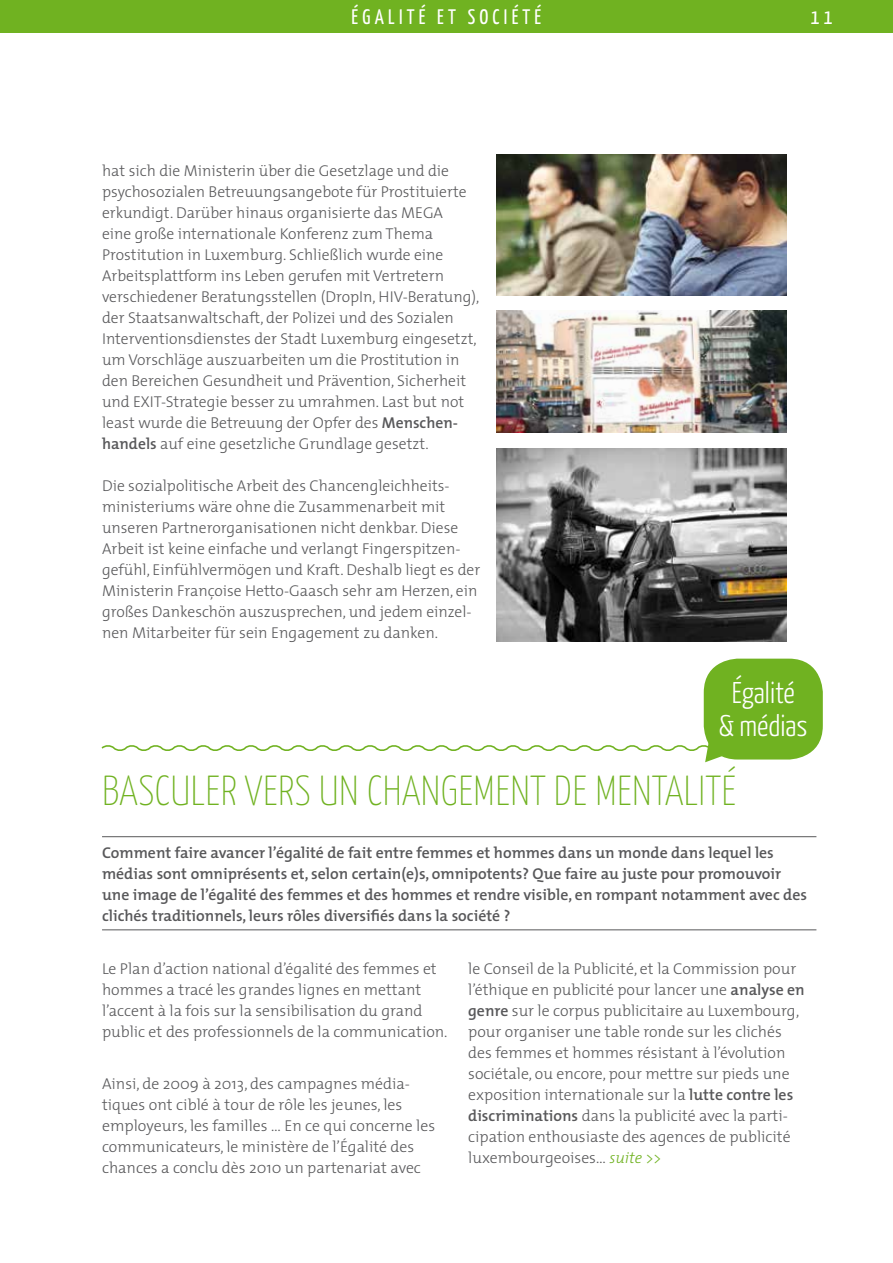
<style>
.page{position:relative;width:893px;height:1263px;background:#fff}
.page>*{position:absolute;margin:0;border:0;box-sizing:border-box;transform-origin:0 0}
.t1{font:100 42px "Yanone Kaffeesatz";letter-spacing:.01em;color:#70b221}
.t2{font:300 30px/33px "Yanone Kaffeesatz";color:#fff;text-align:center}
.t3{font:21px "Yanone Kaffeesatz";letter-spacing:.2em;color:#fff}
.t4{font:300 15.75px/21px "The Mix";color:#58585a}
.t5{font:600 15.75px/21px "The Mix";color:#58585a}
.s1{font-weight:600}
.s2{font-style:italic;color:#70b221}
</style>
<div class="page">
<div style="left:1px;top:0;width:892px;height:33px;background:#70b221"></div>
<hr style="left:0;top:0;width:1px;height:33px;background:#70b221">
<img style="left:496px;top:448px;width:291px;height:193px">
<img style="left:496px;top:155px;width:291px;height:141px">
<img style="left:496px;top:310px;width:291px;height:123px">
<hr style="left:102px;top:836px;width:714px;height:1px;background:#58585a">
<hr style="left:102px;top:929px;width:714px;height:1px;background:#58585a">
<div style="left:704px;top:659px;width:119px;height:100px;background:#70b221;border-radius:34px"></div>
<svg style="left:101px;top:738px;width:694px;height:24px"></svg>
<h3 class="t3" style="left:352px;top:4px;width:191px">ÉGALITÉ ET SOCIÉTÉ</h3>
<h3 class="t3" style="left:811px;top:4px;width:23px">11</h3>
<p class="t4" style="left:102px;top:159px;width:379px">hat sich die Ministerin über die Gesetzlage und die psychosozialen Betreuungsangebote für Prostituierte erkundigt. Darüber hinaus organisierte das MEGA<br>eine große internationale Konferenz zum Thema Prostitution in Luxemburg. Schließlich wurde eine Arbeitsplattform ins Leben gerufen mit Vertretern verschiedener Beratungsstellen (DropIn, HIV-Beratung), der Staatsanwaltschaft, der Polizei und des Sozialen Interventionsdienstes der Stadt Luxemburg eingesetzt, um Vorschläge auszuarbeiten um die Prostitution in den Bereichen Gesundheit und Prävention, Sicherheit und EXIT-Strategie besser zu umrahmen. Last but not least wurde die Betreuung der Opfer des <span class="s1">Menschen&shy;handels</span> auf eine gesetzliche Grundlage gesetzt.</p>
<p class="t4" style="left:102px;top:474px;width:380px">Die sozialpolitische Arbeit des Chancengleichheits&shy;ministeriums wäre ohne die Zusammenarbeit mit unseren Partnerorganisationen nicht denkbar. Diese Arbeit ist keine einfache und verlangt Fingerspitzen&shy;gefühl, Einfühlvermögen und Kraft. Deshalb liegt es der Ministerin Françoise Hetto-Gaasch sehr am Herzen, ein großes Dankeschön auszusprechen, und jedem einzel&shy;nen Mitarbeiter für sein Engagement zu danken.</p>
<h2 class="t2" style="left:719px;top:675px;width:90px">Égalité<br>&amp; médias</h2>
<h1 class="t1" style="left:102px;top:765px;width:635px">BASCULER VERS UN CHANGEMENT DE MENTALITÉ</h1>
<p class="t5" style="left:102px;top:842px;width:706px">Comment faire avancer l’égalité de fait entre femmes et hommes dans un monde dans lequel les médias sont omniprésents et, selon certain(e)s, omnipotents? Que faire au juste pour promouvoir une image de l’égalité des femmes et des hommes et rendre visible, en rompant notamment avec des clichés traditionnels, leurs rôles diversifiés dans la société ?</p>
<p class="t4" style="left:102px;top:957px;width:347px">Le Plan d’action national d’égalité des femmes et hommes a tracé les grandes lignes en mettant l’accent à la fois sur la sensibilisation du grand public et des professionnels de la communication.</p>
<p class="t4" style="left:102px;top:1073px;width:335px">Ainsi, de 2009 à 2013, des campagnes média&shy;tiques ont ciblé à tour de rôle les jeunes, les employeurs, les familles … En ce qui concerne les communicateurs, le ministère de l’Égalité des chances a conclu dès 2010 un partenariat avec</p>
<p class="t4" style="left:468px;top:957px;width:338px">le Conseil de la Publicité, et la Commission pour l’éthique en publicité pour lancer une <span class="s1">analyse en genre</span> sur le corpus publicitaire au Luxembourg, pour organiser une table ronde sur les clichés des femmes et hommes résistant à l’évolution sociétale, ou encore, pour mettre sur pieds une exposition internationale sur la <span class="s1">lutte contre les discriminations</span> dans la publicité avec la parti&shy;cipation enthousiaste des agences de publicité luxembourgeoises… <span class="s2">suite &gt;&gt;</span></p>
</div>
